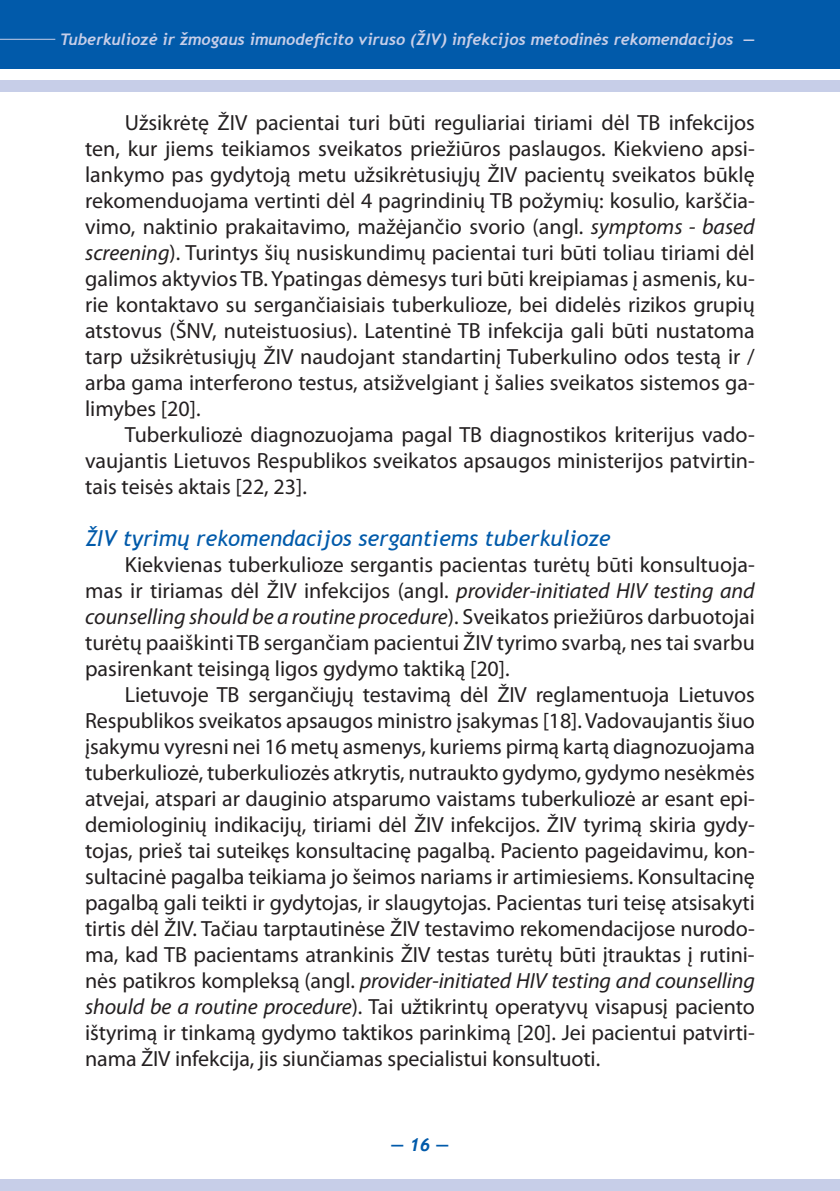
<style>
.page{position:relative;width:840px;height:1191px;background:#fff}
.page>*{position:absolute;margin:0;border:0;box-sizing:border-box;transform-origin:0 0}
.t1{font:22px/26px "Myriad Pro";color:#231f20;text-align:justify}
.t2{font:italic 22px "Trebuchet MS";color:#015aaa}
.t3{font:italic 700 18px "Trebuchet";color:#015aaa}
.t4{font:italic 700 16px "Trebuchet";color:#c7cee8}
.s1{font-style:italic}
</style>
<div class="page">
<div style="left:0;top:0;width:839px;height:69px;background:#015aaa"></div>
<div style="left:0;top:1179px;width:839px;height:12px;background:#c7cee8"></div>
<hr style="left:0;top:39px;width:55px;height:1px;background:#c7cee8">
<div style="left:0;top:80px;width:839px;height:11px;background:#c7cee8"></div>
<p class="t4" style="left:60px;top:29px;width:696px">Tuberkuliozė ir žmogaus imunodeficito viruso (ŽIV) infekcijos metodinės rekomendacijos —</p>
<p class="t1" style="left:85px;top:109px;width:671px;text-indent:40px">Užsikrėtę ŽIV pacientai turi būti reguliariai tiriami dėl TB infekcijos ten, kur jiems teikiamos sveikatos priežiūros paslaugos. Kiekvieno apsi&shy;lankymo pas gydytoją metu užsikrėtusiųjų ŽIV pacientų sveikatos būklę rekomenduojama vertinti dėl 4 pagrindinių TB požymių: kosulio, karščia&shy;vimo, naktinio prakaitavimo, mažėjančio svorio (angl. <span class="s1">symptoms - based screening</span>). Turintys šių nusiskundimų pacientai turi būti toliau tiriami dėl galimos aktyvios TB. Ypatingas dėmesys turi būti kreipiamas į asmenis, ku&shy;rie kontaktavo su sergančiaisiais tuberkulioze, bei didelės rizikos grupių atstovus (ŠNV, nuteistuosius). Latentinė TB infekcija gali būti nustatoma tarp užsikrėtusiųjų ŽIV naudojant standartinį Tuberkulino odos testą ir / arba gama interferono testus, atsižvelgiant į šalies sveikatos sistemos ga&shy;limybes [20].</p>
<p class="t1" style="left:85px;top:421px;width:670px;text-indent:40px">Tuberkuliozė diagnozuojama pagal TB diagnostikos kriterijus vado&shy;vaujantis Lietuvos Respublikos sveikatos apsaugos ministerijos patvirtin&shy;tais teisės aktais [22, 23].</p>
<p class="t2" style="left:85px;top:525px;width:527px">ŽIV tyrimų rekomendacijos sergantiems tuberkulioze</p>
<p class="t1" style="left:85px;top:551px;width:671px;text-indent:40px">Kiekvienas tuberkulioze sergantis pacientas turėtų būti konsultuoja&shy;mas ir tiriamas dėl ŽIV infekcijos (angl. <span class="s1">provider-initiated HIV testing and counselling should be a routine procedure</span>). Sveikatos priežiūros darbuotojai turėtų paaiškinti TB sergančiam pacientui ŽIV tyrimo svarbą, nes tai svarbu pasirenkant teisingą ligos gydymo taktiką [20].</p>
<p class="t1" style="left:85px;top:681px;width:671px;text-indent:40px">Lietuvoje TB sergančiųjų testavimą dėl ŽIV reglamentuoja Lietuvos Respublikos sveikatos apsaugos ministro įsakymas [18]. Vadovaujantis šiuo įsakymu vyresni nei 16 metų asmenys, kuriems pirmą kartą diagnozuojama tuberkuliozė, tuberkuliozės atkrytis, nutraukto gydymo, gydymo nesėkmės atvejai, atspari ar dauginio atsparumo vaistams tuberkuliozė ar esant epi&shy;demiologinių indikacijų, tiriami dėl ŽIV infekcijos. ŽIV tyrimą skiria gydy&shy;tojas, prieš tai suteikęs konsultacinę pagalbą. Paciento pageidavimu, kon&shy;sultacinė pagalba teikiama jo šeimos nariams ir artimiesiems. Konsultacinę pagalbą gali teikti ir gydytojas, ir slaugytojas. Pacientas turi teisę atsisakyti tirtis dėl ŽIV. Tačiau tarptautinėse ŽIV testavimo rekomendacijose nurodo&shy;ma, kad TB pacientams atrankinis ŽIV testas turėtų būti įtrauktas į rutini&shy;nės patikros kompleksą (angl. <span class="s1">provider-initiated HIV testing and counselling should be a routine procedure</span>). Tai užtikrintų operatyvų visapusį paciento ištyrimą ir tinkamą gydymo taktikos parinkimą [20]. Jei pacientui patvirti&shy;nama ŽIV infekcija, jis siunčiamas specialistui konsultuoti.</p>
<p class="t3" style="left:390px;top:1133px;width:60px">— 16 —</p>
</div>
